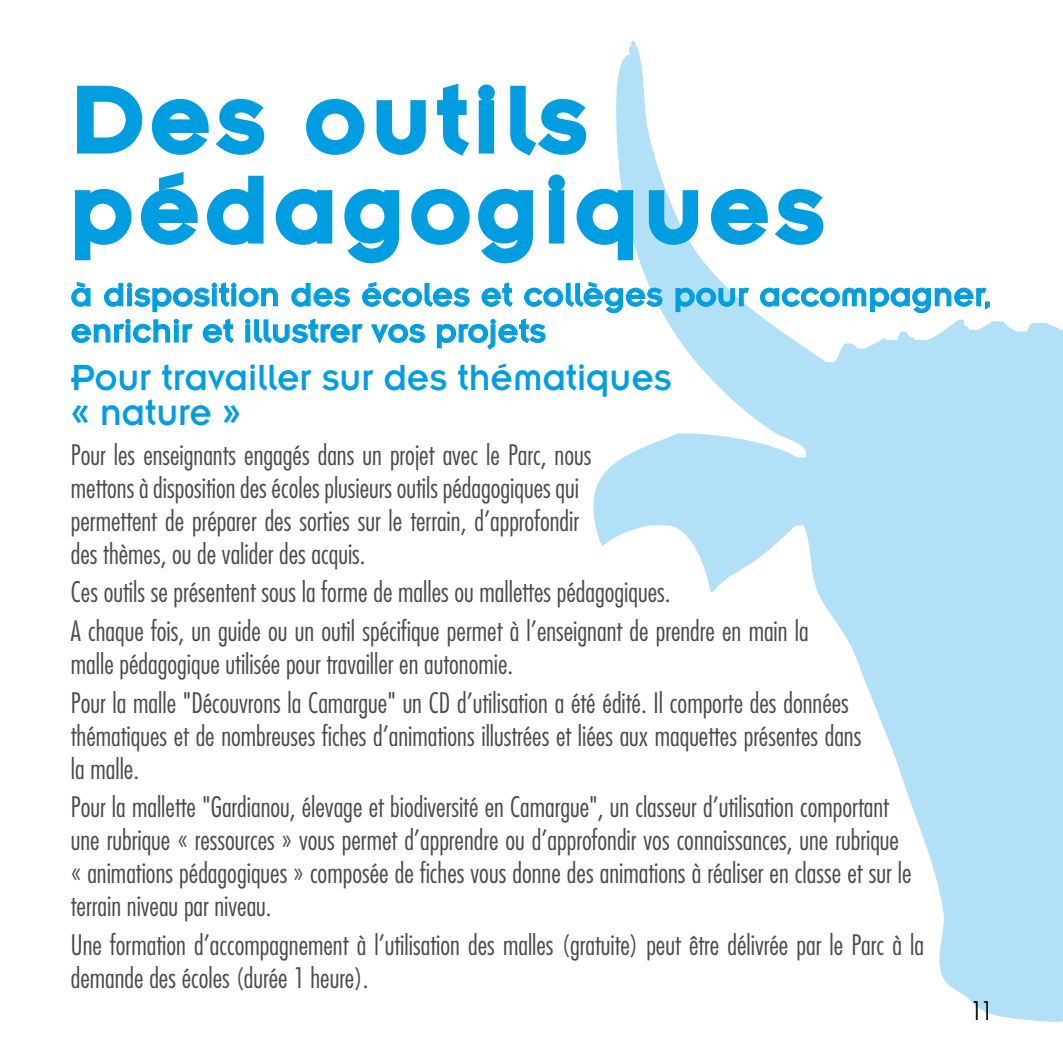
<style>
.page{position:relative;width:1063px;height:1063px;background:#fff}
.page>*{position:absolute;margin:0;border:0;box-sizing:border-box;transform-origin:0 0}
.t1{font:100px/90px "Insignia";letter-spacing:.075em;color:#009ee0}
.t2{font:40px/35px "Insignia";color:#009ee0;scale:.95 1}
.t3{font:35px/36.2px "Insignia";letter-spacing:.01em;color:#009ee0}
.t4{font:300 condensed 27.5px/33px "Futura";color:#4b4b4d}
.t5{font:300 condensed 25px "Futura";color:#000}
</style>
<div class="page">
<svg style="left:593px;top:40px;width:470px;height:982px"></svg>
<svg style="left:77px;top:85px;width:188px;height:70px"></svg>
<svg style="left:306px;top:98px;width:59px;height:57px"></svg>
<svg style="left:376px;top:100px;width:50px;height:55px"></svg>
<svg style="left:437px;top:83px;width:58px;height:73px"></svg>
<svg style="left:510px;top:85px;width:77px;height:71px"></svg>
<svg style="left:75px;top:172px;width:189px;height:89px"></svg>
<svg style="left:275px;top:188px;width:58px;height:57px"></svg>
<svg style="left:344px;top:188px;width:56px;height:76px"></svg>
<svg style="left:411px;top:188px;width:122px;height:76px"></svg>
<svg style="left:548px;top:174px;width:17px;height:70px"></svg>
<svg style="left:576px;top:186px;width:60px;height:77px"></svg>
<svg style="left:646px;top:188px;width:55px;height:59px"></svg>
<svg style="left:708px;top:186px;width:118px;height:61px"></svg>
<svg style="left:675px;top:287px;width:75px;height:26px;background:#91d4f1"></svg>
<svg style="left:759px;top:287px;width:232px;height:27px"></svg>
<svg style="left:71px;top:281px;width:592px;height:69px"></svg>
<h1 class="t1" style="left:71px;top:75px;width:753px">Des outils pédagogiques</h1>
<p class="t3" style="left:71px;top:277px;width:923px">à disposition des écoles et collèges pour accompagner, enrichir et illustrer vos projets</p>
<h2 class="t2" style="left:71px;top:360px;width:634px">Pour travailler sur des thématiques « nature »</h2>
<p class="t4" style="left:71px;top:438px;width:522px">Pour les enseignants engagés dans un projet avec le Parc, nous mettons à disposition des écoles plusieurs outils pédagogiques qui permettent de préparer des sorties sur le terrain, d’approfondir des thèmes, ou de valider des acquis.</p>
<p class="t4" style="left:71px;top:572px;width:739px;line-height:38.8px">Ces outils se présentent sous la forme de malles ou mallettes pédagogiques.<br>A chaque fois, un guide ou un outil spécifique permet à l’enseignant de prendre en main la</p>
<p class="t4" style="left:71px;top:644px;width:779px;line-height:38.8px">malle pédagogique utilisée pour travailler en autonomie.<br>Pour la malle "Découvrons la Camargue" un CD d’utilisation a été édité. Il comporte des données</p>
<p class="t4" style="left:71px;top:719px;width:792px">thématiques et de nombreuses fiches d’animations illustrées et liées aux maquettes présentes dans la malle.</p>
<p class="t4" style="left:71px;top:790px;width:842px">Pour la mallette "Gardianou, élevage et biodiversité en Camargue", un classeur d’utilisation comportant une rubrique « ressources » vous permet d’apprendre ou d’approfondir vos connaissances, une rubrique « animations pédagogiques » composée de fiches vous donne des animations à réaliser en classe et sur le terrain niveau par niveau.</p>
<p class="t4" style="left:71px;top:928px;width:855px">Une formation d’accompagnement à l’utilisation des malles (gratuite) peut être délivrée par le Parc à la demande des écoles (durée 1 heure).</p>
<p class="t5" style="left:971px;top:995px;width:22px">11</p>
</div>
